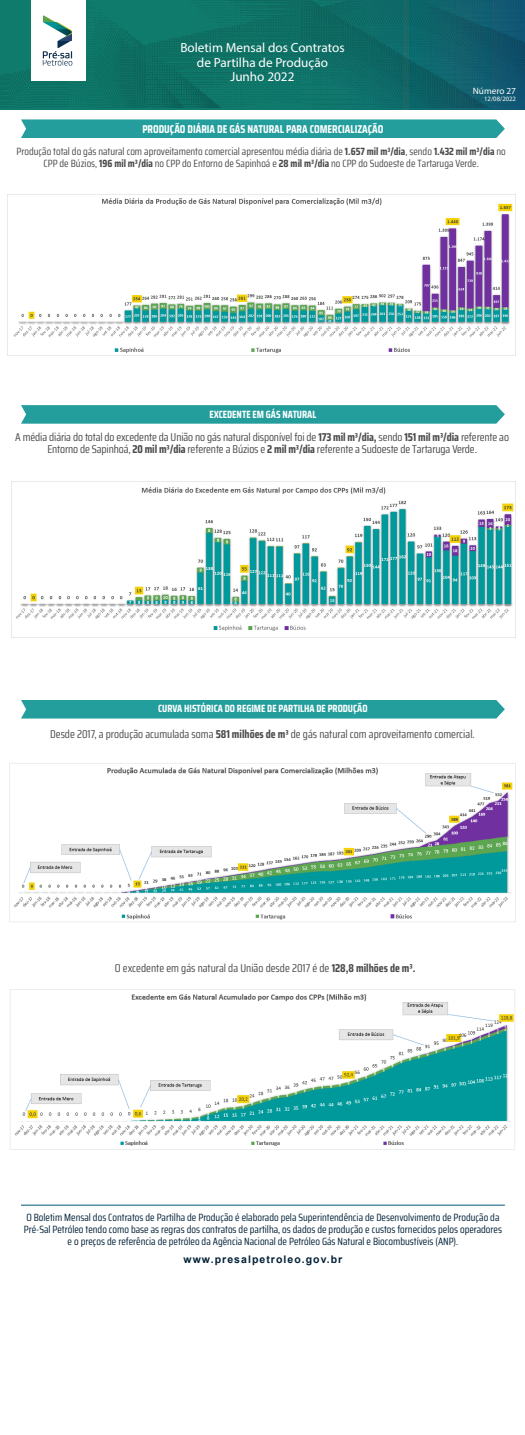
<style>
.page{position:relative;width:525px;height:1435px;background:#fff}
.page>*{position:absolute;margin:0;border:0;box-sizing:border-box;transform-origin:0 0}
.Parágrafo_básico{font:13.21px/14.5px "Myriad Pro";color:#fff;text-align:center}
.t1{font:11.38px/12.2px "Saira Condensed";letter-spacing:-.01em;color:#4a4a4a;text-align:center}
.Titulos{font:700 11.38px "Saira Condensed";color:#fff}
.texto{font:10.5px/12.2px "Saira Condensed";color:#002037;text-align:center}
.texto-2{font:10.5px/12.6px "Saira Condensed";color:#4a4a4a;text-align:center}
.Titulos-2{font:700 10.5px "Saira Condensed";color:#fff}
.texto-3{font:700 10.5px "Arial";letter-spacing:.1em;color:#002037}
.Parágrafo_básico-2{font:9.28px "Myriad Pro";color:#fff}
.Parágrafo_básico-3{font:6.65px "Myriad Pro";color:#fff}
.s1{font-weight:700}
</style>
<div class="page">
<svg style="left:0;top:0;width:525px;height:109px;background:#0e6c67"></svg>
<div style="left:31px;top:0;width:54px;height:81px;background:#fff"></div>
<div style="left:21px;top:119px;width:484px;height:19px;background:#249d9d"></div>
<svg style="left:21px;top:405px;width:484px;height:19px;background:#2ca0a0"></svg>
<div style="left:21px;top:700px;width:484px;height:19px;background:#249d9d"></div>
<hr style="left:21px;top:1205px;width:484px;height:1px;background:#005478">
<img style="left:42px;top:15px;width:31px;height:51px">
<img style="left:13px;top:195px;width:503px;height:160px">
<img style="left:12px;top:481px;width:504px;height:156px">
<img style="left:9px;top:763px;width:507px;height:159px">
<img style="left:10px;top:989px;width:505px;height:161px">
<p class="Parágrafo_básico" style="left:180px;top:40px;width:166px">Boletim Mensal dos Contratos de Partilha de Produção</p>
<p class="Parágrafo_básico" style="left:230px;top:69px;width:66px">Junho 2022</p>
<p class="Parágrafo_básico-2" style="left:473px;top:85px;width:45px">Número 27</p>
<p class="Parágrafo_básico-3" style="left:484px;top:94px;width:33px">12/08/2022</p>
<p class="Titulos" style="left:142px;top:120px;width:243px">PRODUÇÃO DIÁRIA DE GÁS NATURAL PARA COMERCIALIZAÇÃO</p>
<p class="texto-2" style="left:17px;top:144px;width:491px">Produção total do gás natural com aproveitamento comercial apresentou média diária de <span class="s1">1.657 mil m³/dia</span>, sendo <span class="s1">1.432 mil m³/dia</span> no<br>CPP de Búzios, <span class="s1">196 mil m³/dia</span> no CPP do Entorno de Sapinhoá e <span class="s1">28 mil m³/dia</span> no CPP do Sudoeste de Tartaruga Verde.</p>
<p class="Titulos-2" style="left:210px;top:406px;width:108px">EXCEDENTE EM GÁS NATURAL</p>
<p class="t1" style="left:15px;top:430px;width:495px">A média diária do total do excedente da União no gás natural disponível foi de <span class="s1">173 mil m³/dia,</span> sendo <span class="s1">151 mil m³/dia</span> referente ao<br>Entorno de Sapinhoá, <span class="s1">20 mil m³/dia</span> referente a Búzios e <span class="s1">2 mil m³/dia</span> referente a Sudoeste de Tartaruga Verde.</p>
<p class="Titulos-2" style="left:158px;top:701px;width:211px">CURVA HISTÓRICA DO REGIME DE PARTILHA DE PRODUÇÃO</p>
<p class="t1" style="left:50px;top:728px;width:426px">Desde 2017, a produção acumulada soma <span class="s1">581 milhões de m³</span> de gás natural com aproveitamento comercial.</p>
<p class="t1" style="left:115px;top:962px;width:302px">O excedente em gás natural da União desde 2017 é de <span class="s1">128,8 milhões de m³.</span></p>
<p class="texto" style="left:24px;top:1211px;width:480px">O Boletim Mensal dos Contratos de Partilha de Produção é elaborado pela Superintendência de Desenvolvimento de Produção da<br>Pré-Sal Petróleo tendo como base as regras dos contratos de partilha, os dados de produção e custos fornecidos pelos operadores e o preços de referência de petróleo da Agência Nacional de Petróleo Gás Natural e Biocombustíveis (ANP).</p>
<p class="texto-3" style="left:184px;top:1252px;width:160px">www.presalpetroleo.gov.br</p>
</div>
